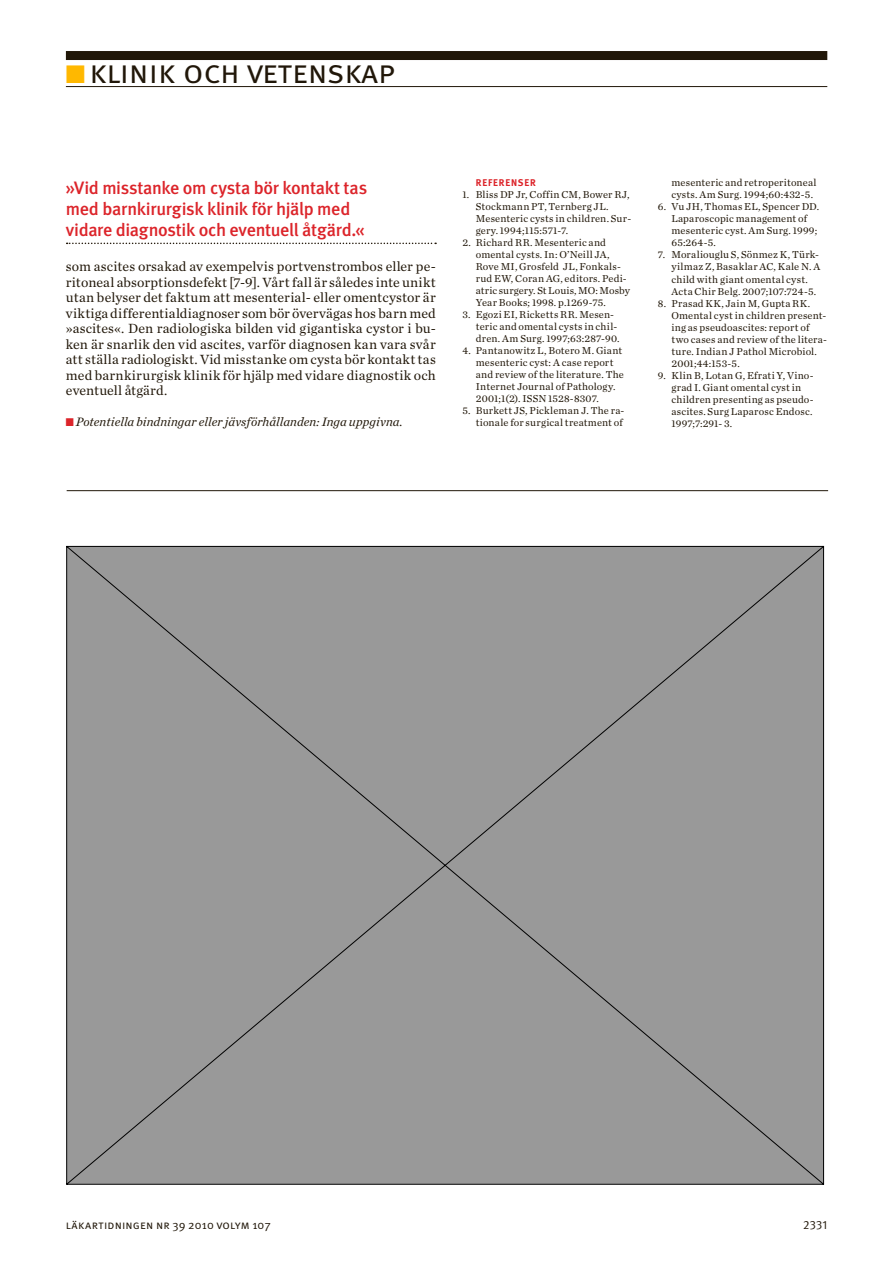
<style>
.page{position:relative;width:893px;height:1263px;background:#fff}
.page>*{position:absolute;margin:0;border:0;box-sizing:border-box;transform-origin:0 0}
.t1{font:33px "Meta LT Normal Small Caps";color:#211709}
.t2{font:18px/21px "Meta LT Medium";letter-spacing:-.02em;color:#dc242a}
.t3{font:13.95px/15.5px "Chronicle LT Text";letter-spacing:.01em;color:#211709;text-align:justify}
.t4{font:italic 12.75px "Chronicle LT Text";color:#211709}
.t5{font:12px "Meta LT Normal Small Caps";letter-spacing:.015em;color:#211709}
.t6{font:12px "Meta LT Normal Utilities";color:#211709}
.t7{font:10.5px/12px "Chronicle LT Text";letter-spacing:.02em;color:#211709}
.t8{font:9.75px "Meta LT Bold";letter-spacing:.09em;color:#dc242a}
.s1{color:#ffb800}
.s2{color:#dc242a}
</style>
<div class="page">
<div style="left:66px;top:51px;width:761px;height:9px;background:#211709"></div>
<hr style="left:66px;top:86px;width:761px;height:1px;background:#211709">
<svg style="left:67px;top:243px;width:369px;height:1px"></svg>
<div style="left:66px;top:546px;width:758px;height:639px;background:#999"></div>
<hr style="left:67px;top:490px;width:761px;height:1px;background:#211709">
<h1 class="t1" style="left:66px;top:52px;width:330px"><span class="s1">■</span> klinik och vetenskap</h1>
<h2 class="t2" style="left:66px;top:177px;width:303px">»Vid misstanke om cysta bör kontakt tas med barnkirurgisk klinik för hjälp med vidare diagnostik och eventuell åtgärd.«</h2>
<p class="t3" style="left:66px;top:259px;width:371px">som ascites orsakad av exempelvis portvenstrombos eller pe&shy;ritoneal absorptionsdefekt [7-9]. Vårt fall är således inte unikt utan belyser det faktum att mesenterial- eller omentcystor är viktiga differentialdiagnoser som bör övervägas hos barn med »ascites«. Den radiologiska bilden vid gigantiska cystor i bu&shy;ken är snarlik den vid ascites, varför diagnosen kan vara svår att ställa radiologiskt. Vid misstanke om cysta bör kontakt tas med barnkirurgisk klinik för hjälp med vidare diagnostik och eventuell åtgärd.</p>
<p class="t4" style="left:66px;top:414px;width:338px"><span class="s2">■</span> Potentiella bindningar eller jävsförhållanden: Inga uppgivna.</p>
<p class="t8" style="left:476px;top:177px;width:62px">REFERENSER</p>
<p class="t7" style="left:476px;top:189px;width:157px;text-indent:-13px">1. Bliss DP Jr, Coffin CM, Bower RJ,<br>Stockmann PT, Ternberg JL.<br>Mesenteric cysts in children. Sur&shy;gery. 1994;115:571-7.</p>
<p class="t7" style="left:476px;top:237px;width:156px;text-indent:-13px">2. Richard RR. Mesenteric and omental cysts. In: O’Neill JA,<br>Rove MI, Grosfeld JL, Fonkals&shy;rud EW, Coran AG, editors. Pedi&shy;atric surgery. St Louis, MO: Mosby<br>Year Books; 1998. p.1269-75.</p>
<p class="t7" style="left:476px;top:309px;width:145px;text-indent:-13px">3. Egozi EI, Ricketts RR. Mesen&shy;teric and omental cysts in chil&shy;dren. Am Surg. 1997;63:287-90.</p>
<p class="t7" style="left:476px;top:345px;width:150px;text-indent:-13px">4. Pantanowitz L, Botero M. Giant mesenteric cyst: A case report and review of the literature. The<br>Internet Journal of Pathology.<br>2001;1(2). ISSN 1528-8307.</p>
<p class="t7" style="left:462px;top:405px;width:164px;text-align:right">5. Burkett JS, Pickleman J. The ra&shy;tionale for surgical treatment of</p>
<p class="t7" style="left:671px;top:177px;width:147px">mesenteric and retroperitoneal cysts. Am Surg. 1994;60:432-5.</p>
<p class="t7" style="left:671px;top:201px;width:149px;text-indent:-13px">6. Vu JH, Thomas EL, Spencer DD.<br>Laparoscopic management of mesenteric cyst. Am Surg. 1999;<br>65:264-5.</p>
<p class="t7" style="left:671px;top:249px;width:150px;text-indent:-13px">7. Moraliouglu S, Sönmez K, Türk&shy;yilmaz Z, Basaklar AC, Kale N. A child with giant omental cyst.<br>Acta Chir Belg. 2007;107:724-5.</p>
<p class="t7" style="left:671px;top:297px;width:157px;text-indent:-13px">8. Prasad KK, Jain M, Gupta RK.<br>Omental cyst in children present&shy;ing as pseudoascites: report of two cases and review of the litera&shy;ture. Indian J Pathol Microbiol.<br>2001;44:153-5.</p>
<p class="t7" style="left:671px;top:369px;width:144px;text-indent:-13px">9. Klin B, Lotan G, Efrati Y, Vino&shy;grad I. Giant omental cyst in children presenting as pseudo&shy;ascites. Surg Laparosc Endosc.<br>1997;7:291- 3.</p>
<p class="t5" style="left:66px;top:1218px;width:206px">läkartidningen nr 39 2010 volym 107</p>
<p class="t6" style="left:803px;top:1218px;width:25px">2331</p>
</div>
